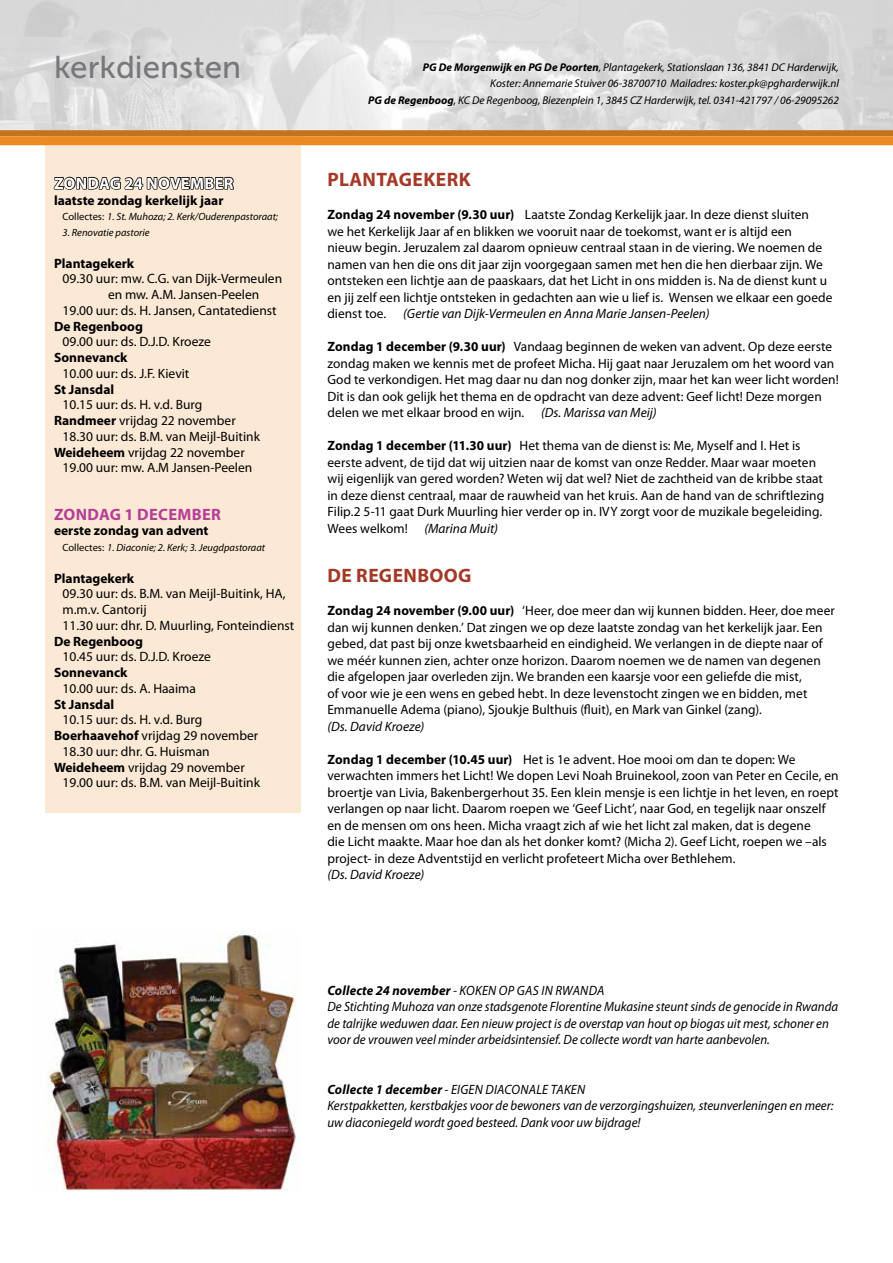
<style>
.page{position:relative;width:893px;height:1263px;background:#fff}
.page>*{position:absolute;margin:0;border:0;box-sizing:border-box;transform-origin:0 0}
.t1{font:31.5px "Museo Sans 500";color:#77787b}
.t2{font:700 19.5px "Myriad Pro";letter-spacing:.02em;color:#a43927}
.t3{font:700 16.5px "Myriad Pro";letter-spacing:.01em;color:#fff}
.t4{font:700 16.5px "Myriad Pro";letter-spacing:.02em;color:#b63e97}
.t5{font:13.5px/16.5px "Myriad Pro";letter-spacing:.005em;color:#000}
.t6{font:italic 13.5px/16.5px "Myriad Pro";letter-spacing:.005em;color:#000;scale:.95 1}
.t7{font:700 13.5px "Myriad Pro";color:#000}
.t8{font:italic 13.5px "Myriad Pro";letter-spacing:.005em;color:#000}
.t9{font:italic 700 13.5px "Myriad Pro";letter-spacing:.01em;color:#000}
.t10{font:italic 11.25px/16.5px "Myriad Pro";color:#000;text-align:right}
.t11{font:italic 10.5px "Myriad Pro";color:#000}
.s1{font-weight:700}
.s2{font-style:normal}
.s3{font-style:italic}
.s4{font-weight:400}
</style>
<div class="page">
<div style="left:45px;top:132px;width:256px;height:681px;background:#fce9d5"></div>
<svg style="left:53px;top:176px;width:181px;height:14px"></svg>
<img style="left:0;top:0;width:893px;height:130px">
<div style="left:0;top:130px;width:893px;height:6px;background:#c2741b"></div>
<div style="left:0;top:136px;width:893px;height:9px;background:#eb8c23"></div>
<img style="left:48px;top:932px;width:251px;height:259px">
<h1 class="t1" style="left:54px;top:50px;width:189px">kerkdiensten</h1>
<p class="t10" style="left:368px;top:58px;width:472px"><span class="s1">PG De Morgenwijk en PG De Poorten</span>, Plantagekerk, Stationslaan 136, 3841 DC Harderwijk,<br>Koster: Annemarie Stuiver 06-38700710 Mailadres: koster.pk@pgharderwijk.nl<br><span class="s1">PG de Regenboog</span>, KC De Regenboog, Biezenplein 1, 3845 CZ Harderwijk, tel. 0341-421797 / 06-29095262</p>
<p class="t3" style="left:54px;top:173px;width:22px">ZOND</p>
<p class="t3" style="left:99px;top:173px;width:135px">AG 24 NOVEMB ER</p>
<p class="t7" style="left:54px;top:191px;width:171px">laatste zondag kerkelijk jaar</p>
<p class="t11" style="left:63px;top:210px;width:217px"><span class="s2">Collectes:</span> 1. St. Muhoza; 2. Kerk/Ouderenpastoraat;</p>
<p class="t11" style="left:63px;top:226px;width:89px">3. Renovatie pastorie</p>
<p class="t7" style="left:54px;top:254px;width:82px">Plantagekerk</p>
<p class="t5" style="left:63px;top:270px;width:221px">09.30 uur: mw. C.G. van Dijk-Vermeulen</p>
<p class="t5" style="left:108px;top:286px;width:153px">en mw. A.M. Jansen-Peelen</p>
<p class="t5" style="left:63px;top:302px;width:216px">19.00 uur: ds. H. Jansen, Cantatedienst</p>
<p class="t7" style="left:54px;top:317px;width:90px">De Regenboog</p>
<p class="t5" style="left:63px;top:333px;width:150px">09.00 uur: ds. D.J.D. Kroeze</p>
<p class="t7" style="left:54px;top:349px;width:75px">Sonnevanck</p>
<p class="t5" style="left:63px;top:365px;width:128px">10.00 uur: ds. J.F. Kievit</p>
<p class="t7" style="left:54px;top:380px;width:62px">St Jansdal</p>
<p class="t5" style="left:63px;top:396px;width:141px">10.15 uur: ds. H. v.d. Burg</p>
<p class="t5" style="left:54px;top:412px;width:183px"><span class="s1">Randmeer</span> vrijdag 22 november</p>
<p class="t5" style="left:63px;top:428px;width:199px">18.30 uur: ds. B.M. van Meijl-Buitink</p>
<p class="t5" style="left:54px;top:444px;width:192px"><span class="s1">Weideheem</span> vrijdag 22 november</p>
<p class="t5" style="left:63px;top:459px;width:191px">19.00 uur: mw. A.M Jansen-Peelen</p>
<p class="t4" style="left:54px;top:503px;width:22px">ZOND</p>
<p class="t4" style="left:99px;top:503px;width:122px">AG 1 decEMBER</p>
<p class="t7" style="left:54px;top:522px;width:156px">eerste zondag van advent</p>
<p class="t11" style="left:63px;top:541px;width:204px"><span class="s2">Collectes:</span> 1. Diaconie; 2. Kerk; 3. Jeugdpastoraat</p>
<p class="t7" style="left:54px;top:569px;width:82px">Plantagekerk</p>
<p class="t5" style="left:63px;top:586px;width:233px;line-height:15.8px">09.30 uur: ds. B.M. van Meijl-Buitink, HA, m.m.v. Cantorij<br>11.30 uur: dhr. D. Muurling, Fonteindienst</p>
<p class="t7" style="left:54px;top:632px;width:90px">De Regenboog</p>
<p class="t5" style="left:63px;top:648px;width:150px">10.45 uur: ds. D.J.D. Kroeze</p>
<p class="t7" style="left:54px;top:664px;width:75px">Sonnevanck</p>
<p class="t5" style="left:63px;top:680px;width:135px">10.00 uur: ds. A. Haaima</p>
<p class="t7" style="left:54px;top:695px;width:62px">St Jansdal</p>
<p class="t5" style="left:63px;top:711px;width:141px">10.15 uur: ds. H. v.d. Burg</p>
<p class="t5" style="left:54px;top:727px;width:206px"><span class="s1">Boerhaavehof</span> vrijdag 29 november</p>
<p class="t5" style="left:63px;top:743px;width:149px">18.30 uur: dhr. G. Huisman</p>
<p class="t5" style="left:54px;top:759px;width:192px"><span class="s1">Weideheem</span> vrijdag 29 november</p>
<p class="t5" style="left:63px;top:774px;width:199px">19.00 uur: ds. B.M. van Meijl-Buitink</p>
<h2 class="t2" style="left:328px;top:167px;width:145px">PLANTAGEKERK</h2>
<p class="t5" style="left:327px;top:206px;width:507px"><span class="s1">Zondag 24 november (9.30 uur)</span> Laatste Zondag Kerkelijk jaar. In deze dienst sluiten<br>we het Kerkelijk Jaar af en blikken we vooruit naar de toekomst, want er is altijd een<br>nieuw begin. Jeruzalem zal daarom opnieuw centraal staan in de viering. We noemen de namen van hen die ons dit jaar zijn voorgegaan samen met hen die hen dierbaar zijn. We ontsteken een lichtje aan de paaskaars, dat het Licht in ons midden is. Na de dienst kunt u en jij zelf een lichtje ontsteken in gedachten aan wie u lief is. Wensen we elkaar een goede dienst toe.</p>
<p class="t8" style="left:403px;top:305px;width:308px">(Gertie van Dijk-Vermeulen en Anna Marie Jansen-Peelen)</p>
<p class="t5" style="left:327px;top:338px;width:513px"><span class="s1">Zondag 1 december (9.30 uur)</span> Vandaag beginnen de weken van advent. Op deze eerste zondag maken we kennis met de profeet Micha. Hij gaat naar Jeruzalem om het woord van God te verkondigen. Het mag daar nu dan nog donker zijn, maar het kan weer licht worden!<br>Dit is dan ook gelijk het thema en de opdracht van deze advent: Geef licht! Deze morgen delen we met elkaar brood en wijn. <span class="s3">(Ds. Marissa van Meij)</span></p>
<p class="t5" style="left:327px;top:437px;width:498px"><span class="s1">Zondag 1 december (11.30 uur)</span> Het thema van de dienst is: Me, Myself and I. Het is eerste advent, de tijd dat wij uitzien naar de komst van onze Redder. Maar waar moeten wij eigenlijk van gered worden? Weten wij dat wel? Niet de zachtheid van de kribbe staat in deze dienst centraal, maar de rauwheid van het kruis. Aan de hand van de schriftlezing Filip.2 5-11 gaat Durk Muurling hier verder op in. IVY zorgt voor de muzikale begeleiding.<br>Wees welkom! <span class="s3">(Marina Muit)</span></p>
<h2 class="t2" style="left:328px;top:563px;width:145px">De Regenboog</h2>
<p class="t5" style="left:327px;top:602px;width:509px"><span class="s1">Zondag 24 november (9.00 uur)</span> ‘Heer, doe meer dan wij kunnen bidden. Heer, doe meer dan wij kunnen denken.’ Dat zingen we op deze laatste zondag van het kerkelijk jaar. Een gebed, dat past bij onze kwetsbaarheid en eindigheid. We verlangen in de diepte naar of we méér kunnen zien, achter onze horizon. Daarom noemen we de namen van degenen die afgelopen jaar overleden zijn. We branden een kaarsje voor een geliefde die mist,<br>of voor wie je een wens en gebed hebt. In deze levenstocht zingen we en bidden, met Emmanuelle Adema (piano), Sjoukje Bulthuis (fluit), en Mark van Ginkel (zang).</p>
<p class="t8" style="left:327px;top:718px;width:98px">(Ds. David Kroeze)</p>
<p class="t5" style="left:327px;top:751px;width:513px"><span class="s1">Zondag 1 december (10.45 uur)</span> Het is 1e advent. Hoe mooi om dan te dopen: We verwachten immers het Licht! We dopen Levi Noah Bruinekool, zoon van Peter en Cecile, en broertje van Livia, Bakenbergerhout 35. Een klein mensje is een lichtje in het leven, en roept verlangen op naar licht. Daarom roepen we ‘Geef Licht’, naar God, en tegelijk naar onszelf en de mensen om ons heen. Micha vraagt zich af wie het licht zal maken, dat is degene<br>die Licht maakte. Maar hoe dan als het donker komt? (Micha 2). Geef Licht, roepen we –als project- in deze Adventstijd en verlicht profeteert Micha over Bethlehem.</p>
<p class="t8" style="left:327px;top:866px;width:98px">(Ds. David Kroeze)</p>
<p class="t9" style="left:327px;top:981px;width:148px">Collecte 24 november <span class="s4">- Koken</span></p>
<p class="t6" style="left:499px;top:982px;width:28px">op gas</p>
<p class="t6" style="left:327px;top:982px;width:539px;text-indent:214px">in Rwanda<br>De Stichting Muhoza van onze stadsgenote Florentine Mukasine steunt sinds de genocide in Rwanda de talrijke weduwen daar. Een nieuw project is de overstap van hout op biogas uit mest, schoner en voor de vrouwen veel minder arbeidsintensief. De collecte wordt van harte aanbevolen.</p>
<p class="t9" style="left:327px;top:1080px;width:138px">Collecte 1 december <span class="s4">- Eigen</span></p>
<p class="t6" style="left:485px;top:1081px;width:9px">diaconale</p>
<p class="t6" style="left:327px;top:1081px;width:534px;text-indent:223px">taken<br>Kerstpakketten, kerstbakjes voor de bewoners van de verzorgingshuizen, steunverleningen en meer: uw diaconiegeld wordt goed besteed. Dank voor uw bijdrage!</p>
</div>
